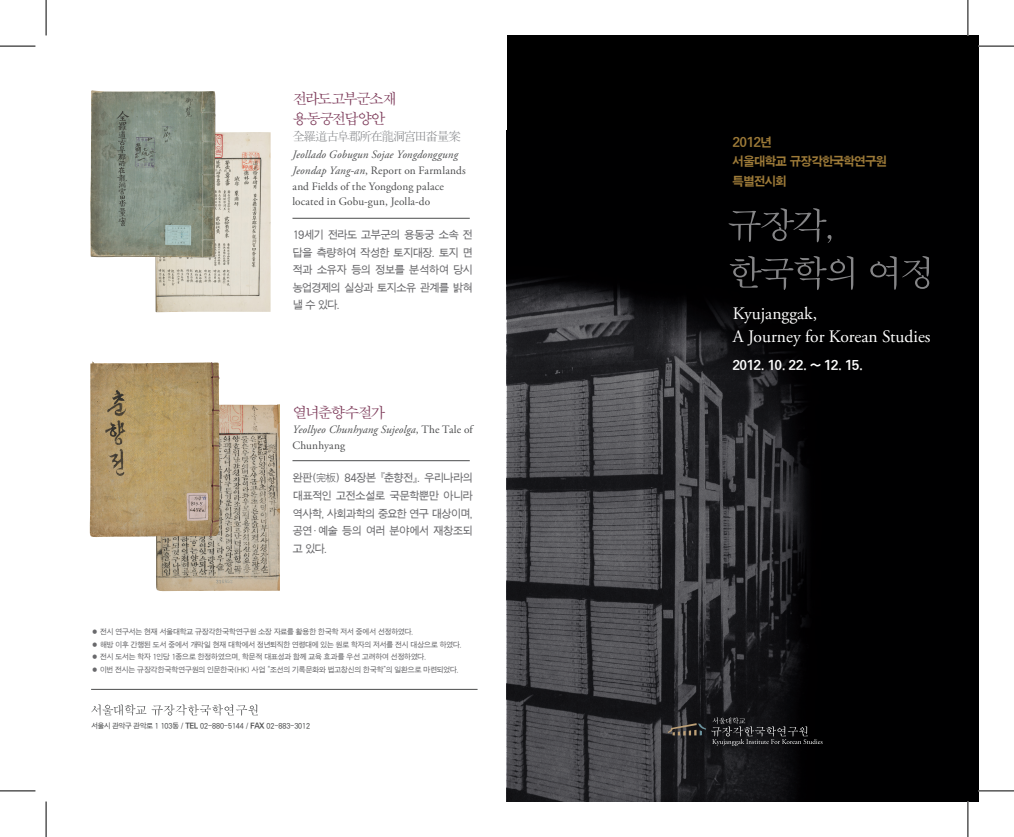
<style>
.page{position:relative;width:1014px;height:837px;background:#fff}
.page>*{position:absolute;margin:0;border:0;box-sizing:border-box;transform-origin:0 0}
.t1{font:17.5px "Adobe Garamond Pro";color:#fff}
.네임텍제목{font:15px "SMSS Myung Jo 10 Std";letter-spacing:-.16em;color:#7c3958}
.네임텍제목-2{font:15px "SMSS Myung Jo 10 Std";letter-spacing:-.115em;color:#7c3958}
.네임텍제목-3{font:15px "SMSS Myung Jo 10 Std";letter-spacing:-.14em;color:#7c3958}
.본문명조_10{font:12.75px "SMK Gothic Std";letter-spacing:-.11em;color:#9d7a38;scale:.95 1}
.본문명조_10-2{font:12.75px "SMK Gothic Std";letter-spacing:-.11em;color:#fff;scale:.95 1}
.네임텍제목-4{font:12.5px "SMSS Myung Jo 10 Std";letter-spacing:-.11em;color:#808285}
.네임본문{font:11.25px/17.5px "SMJ Gothic 10 Std";letter-spacing:-.095em;color:#69696c;text-align:justify;scale:.95 1}
.네임텍한자{font:11.25px/15.8px "Adobe Garamond Pro";letter-spacing:.01em;color:#4b4c4d}
.네임텍한자-2{font:italic 11.25px/15.8px "Adobe Garamond Pro";letter-spacing:.01em;color:#4b4c4d}
.네임본문-2{font:7.75px "SMJ Gothic 10 Std";letter-spacing:-.09em;color:#69696c;scale:.95 1}
.t2{font:7.5px "SMJ Gothic 10 Std";letter-spacing:-.11em;color:#4b4c4d;scale:.95 1}
.s1{font-style:italic}
.s2{font-style:normal}
.s3{font-family:"SMSS Myung Jo 10 Std"}
.s4{font-family:"SMK Gothic Std"}
</style>
<div class="page">
<div style="left:507px;top:35px;width:471px;height:766px;background:#000"></div>
<img style="left:507px;top:236px;width:423px;height:565px">
<svg style="left:729px;top:256px;width:200px;height:35px"></svg>
<svg style="left:727px;top:208px;width:104px;height:35px"></svg>
<svg style="left:667px;top:717px;width:155px;height:28px"></svg>
<img style="left:155px;top:132px;width:115px;height:180px">
<img style="left:156px;top:404px;width:124px;height:187px">
<img style="left:90px;top:90px;width:126px;height:168px">
<img style="left:90px;top:361px;width:130px;height:176px">
<hr style="left:292px;top:218px;width:177px;height:1px;background:#4b4c4d">
<hr style="left:292px;top:460px;width:177px;height:1px;background:#4b4c4d">
<hr style="left:91px;top:689px;width:386px;height:1px;background:#4b4c4d">
<svg style="left:91px;top:704px;width:167px;height:11px"></svg>
<hr style="left:0;top:46px;width:35px;height:1px;background:#000">
<hr style="left:978px;top:46px;width:35px;height:1px;background:#000">
<hr style="left:0;top:790px;width:35px;height:1px;background:#000">
<hr style="left:978px;top:790px;width:35px;height:1px;background:#000">
<hr style="left:46px;top:0;width:1px;height:35px;background:#000">
<hr style="left:46px;top:801px;width:1px;height:35px;background:#000">
<hr style="left:967px;top:0;width:1px;height:35px;background:#000">
<hr style="left:967px;top:801px;width:1px;height:35px;background:#000">
<p class="네임텍제목" style="left:292px;top:91px;width:106px">전라도고부군소재</p>
<p class="네임텍제목-2" style="left:292px;top:111px;width:95px">용동궁전답양안</p>
<p class="네임텍제목-4" style="left:292px;top:130px;width:170px">全羅道古阜郡所在龍洞宮田畓量案</p>
<p class="네임텍한자" style="left:292px;top:147px;width:175px"><span class="s1">Jeollado Gobugun Sojae Yongdonggung Jeondap Yang-an</span>, Report on Farmlands and Fields of the Yongdong palace located in Gobu-gun, Jeolla-do</p>
<p class="네임본문" style="left:292px;top:226px;width:192px">19세기 전라도 고부군의 용동궁 소속 전 답을 측량하여 작성한 토지대장. 토지 면 적과 소유자 등의 정보를 분석하여 당시 농업경제의 실상과 토지소유 관계를 밝혀 낼 수 있다.</p>
<p class="네임텍제목-3" style="left:292px;top:404px;width:95px">열녀춘향수절가</p>
<p class="네임텍한자-2" style="left:292px;top:421px;width:182px">Yeollyeo Chunhyang Sujeolga<span class="s2">, The Tale of<br>Chunhyang</span></p>
<p class="네임본문" style="left:292px;top:469px;width:192px">완판(完板) 84장본 <span class="s3">『</span>춘향전<span class="s3">』</span>. 우리나라의 대표적인 고전소설로 국문학뿐만 아니라 역사학, 사회과학의 중요한 연구 대상이며, 공연·예술 등의 여러 분야에서 재창조되 고 있다.</p>
<p class="네임본문-2" style="left:91px;top:627px;width:341px">● 전시 연구서는 현재 서울대학교 규장각한국학연구원 소장 자료를 활용한 한국학 저서 중에서 선정하였다.</p>
<p class="네임본문-2" style="left:91px;top:640px;width:392px">● 해방 이후 간행된 도서 중에서 개막일 현재 대학에서 정년퇴직한 연령대에 있는 원로 학자의 저서를 전시 대상으로 하였다.</p>
<p class="네임본문-2" style="left:91px;top:652px;width:354px">● 전시 도서는 학자 1인당 1종으로 한정하였으며, 학문적 대표성과 함께 교육 효과를 우선 고려하여 선정하였다.</p>
<p class="네임본문-2" style="left:91px;top:665px;width:388px">● 이번 전시는 규장각한국학연구원의 인문한국(HK) 사업 “조선의 기록문화와 법고창신의 한국학”의 일환으로 마련되었다.</p>
<p class="t2" style="left:91px;top:721px;width:232px">서울시 관악구 관악로 1 103동 / <span class="s4">TEL</span> 02-880-5144 / <span class="s4">FAX</span> 02-883-3012</p>
<p class="본문명조_10" style="left:732px;top:135px;width:44px">2012년</p>
<p class="본문명조_10" style="left:732px;top:155px;width:165px">서울대학교 규장각한국학연구원</p>
<p class="본문명조_10" style="left:732px;top:174px;width:59px">특별전시회</p>
<p class="t1" style="left:732px;top:303px;width:86px">Kyujanggak,</p>
<p class="t1" style="left:732px;top:326px;width:199px">A Journey for Korean Studies</p>
<p class="본문명조_10-2" style="left:732px;top:358px;width:139px">2012. 10. 22. ~ 12. 15.</p>
</div>
